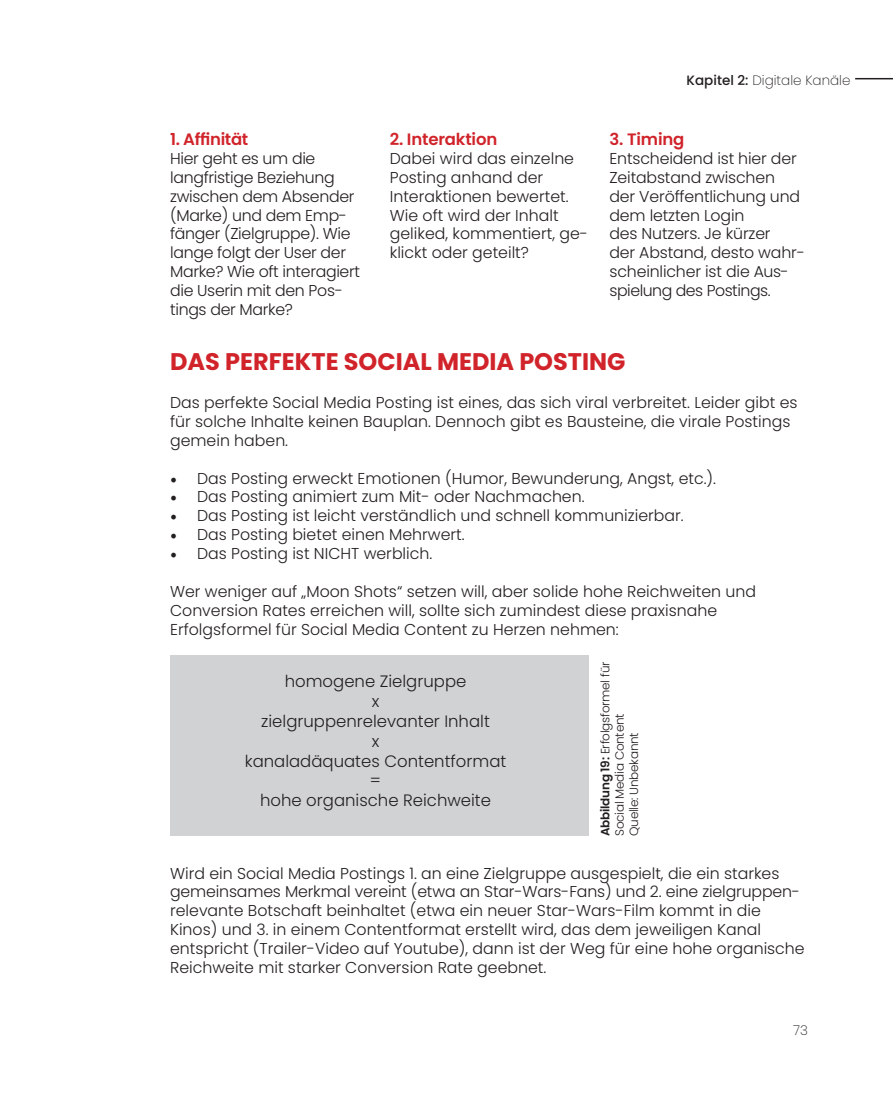
<style>
.page{position:relative;width:893px;height:1106px;background:#fff}
.page>*{position:absolute;margin:0;border:0;box-sizing:border-box;transform-origin:0 0}
.t1{font:700 24px "Poppins";color:#d1232a}
.t2{font:300 16.5px/19.8px "Poppins";color:#231f20;text-align:center}
.t3{font:600 16.5px "Poppins";letter-spacing:-.01em;color:#d0232a}
.t4{font:300 15.75px/18.9px "Poppins";color:#231f20}
.t5{font:300 15.75px/18.9px "Poppins";letter-spacing:-.02em;color:#231f20}
.t6{font:200 13.5px "Poppins";color:#231f20}
.t7{font:300 12px/14.4px "Poppins";letter-spacing:-.02em;color:#231f20}
.s1{font-weight:500}
.s2{font-family:"Minion Pro";font-weight:400;font-size:18px}
.s3{font-weight:600}
</style>
<div class="page">
<hr style="left:855px;top:78px;width:38px;height:1px;background:#231f20">
<div style="left:170px;top:655px;width:418px;height:181px;background:#d1d2d4"></div>
<p class="t3" style="left:170px;top:130px;width:80px">1. Affinität</p>
<p class="t5" style="left:170px;top:149px;width:192px">Hier geht es um die langfristige Beziehung zwischen dem Absender (Marke) und dem Emp&shy;fänger (Zielgruppe). Wie lange folgt der User der<br>Marke? Wie oft interagiert die Userin mit den Pos&shy;tings der Marke?</p>
<p class="t3" style="left:390px;top:130px;width:109px">2. Interaktion</p>
<p class="t4" style="left:390px;top:149px;width:200px">Dabei wird das einzelne<br>Posting anhand der<br>Interaktionen bewertet.<br>Wie oft wird der Inhalt geliked, kommentiert, ge&shy;klickt oder geteilt?</p>
<p class="t6" style="left:687px;top:72px;width:165px"><span class="s1">Kapitel 2:</span> Digitale Kanäle</p>
<p class="t3" style="left:609px;top:130px;width:76px">3. Timing</p>
<p class="t4" style="left:609px;top:149px;width:197px">Entscheidend ist hier der<br>Zeitabstand zwischen<br>der Veröffentlichung und dem letzten Login<br>des Nutzers. Je kürzer<br>der Abstand, desto wahr&shy;scheinlicher ist die Aus&shy;spielung des Postings.</p>
<h1 class="t1" style="left:170px;top:347px;width:457px">DAS PERFEKTE SOCIAL MEDIA POSTING</h1>
<p class="t4" style="left:170px;top:393px;width:629px">Das perfekte Social Media Posting ist eines, das sich viral verbreitet. Leider gibt es für solche Inhalte keinen Bauplan. Dennoch gibt es Bausteine, die virale Postings gemein haben.</p>
<p class="t4" style="left:170px;top:468px;width:547px"><span class="s2">•</span> Das Posting erweckt Emotionen (Humor, Bewunderung, Angst, etc.).</p>
<p class="t4" style="left:170px;top:487px;width:416px"><span class="s2">•</span> Das Posting animiert zum Mit- oder Nachmachen.</p>
<p class="t4" style="left:170px;top:506px;width:515px"><span class="s2">•</span> Das Posting ist leicht verständlich und schnell kommunizierbar.</p>
<p class="t4" style="left:170px;top:525px;width:296px"><span class="s2">•</span> Das Posting bietet einen Mehrwert.</p>
<p class="t4" style="left:170px;top:544px;width:264px"><span class="s2">•</span> Das Posting ist NICHT werblich.</p>
<p class="t4" style="left:170px;top:582px;width:587px">Wer weniger auf „Moon Shots“ setzen will, aber solide hohe Reichweiten und<br>Conversion Rates erreichen will, sollte sich zumindest diese praxisnahe<br>Erfolgsformel für Social Media Content zu Herzen nehmen:</p>
<p class="t2" style="left:245px;top:671px;width:263px">homogene Zielgruppe<br>x<br>zielgruppenrelevanter Inhalt<br>x<br>kanaladäquates Contentformat =<br>hohe organische Reichweite</p>
<p class="t7" style="left:598px;top:836px;width:176px;rotate:-90deg"><span class="s3">Abbildung 19:</span> Erfolgsformel für<br>Social Media Content<br>Quelle: Unbekannt</p>
<p class="t4" style="left:170px;top:863px;width:636px">Wird ein Social Media Postings 1. an eine Zielgruppe ausgespielt, die ein starkes gemeinsames Merkmal vereint (etwa an Star-Wars-Fans) und 2. eine zielgruppen&shy;relevante Botschaft beinhaltet (etwa ein neuer Star-Wars-Film kommt in die Kinos) und 3. in einem Contentformat erstellt wird, das dem jeweiligen Kanal entspricht (Trailer-Video auf Youtube), dann ist der Weg für eine hohe organische Reichweite mit starker Conversion Rate geebnet.</p>
<p class="t6" style="left:793px;top:1022px;width:16px">73</p>
</div>
